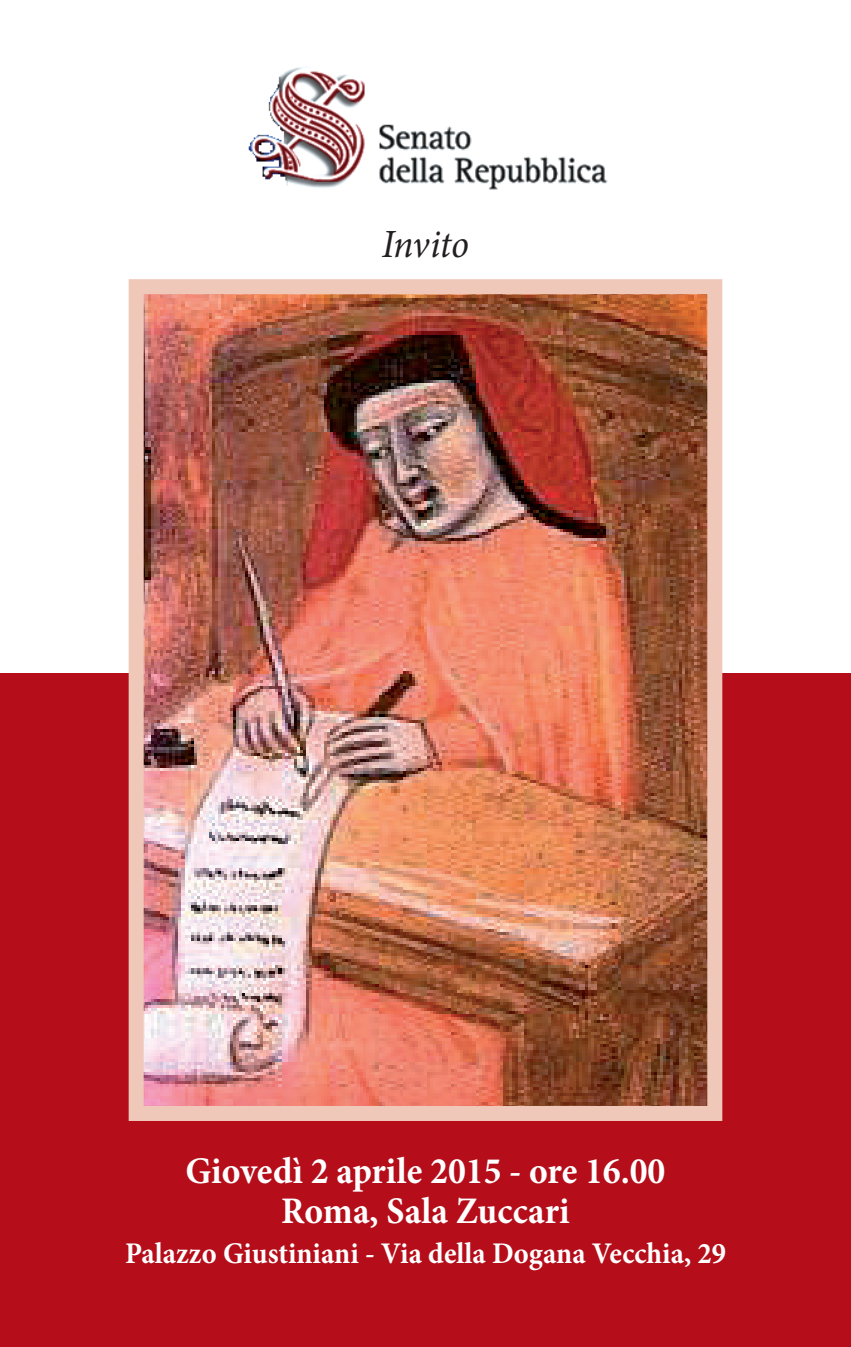
<style>
.page{position:relative;width:851px;height:1347px;background:#fff}
.page>*{position:absolute;margin:0;border:0;box-sizing:border-box;transform-origin:0 0}
.t1{font:italic 40px "Minion Pro";letter-spacing:-.015em;color:#231f20;scale:.95 1}
.t2{font:700 37.5px "Minion Pro";color:#fff;scale:.95 1}
.t3{font:700 30px "Minion Pro";color:#fff;scale:.95 1}
</style>
<div class="page">
<div style="left:0;top:673px;width:850px;height:673px;background:#b50e1a"></div>
<img style="left:145px;top:295px;width:561px;height:810px">
<div style="left:129px;top:279px;width:593px;height:842px;border:15px solid #efc8b9"></div>
<img style="left:248px;top:67px;width:360px;height:123px">
<p class="t1" style="left:382px;top:217px;width:93px">Invito</p>
<p class="t2" style="left:185px;top:1144px;width:506px">Giovedì 2 aprile 2015 - ore 16.00</p>
<p class="t2" style="left:281px;top:1184px;width:305px">Roma, Sala Zuccari</p>
<p class="t3" style="left:125px;top:1232px;width:634px">Palazzo Giustiniani - Via della Dogana Vecchia, 29</p>
</div>
